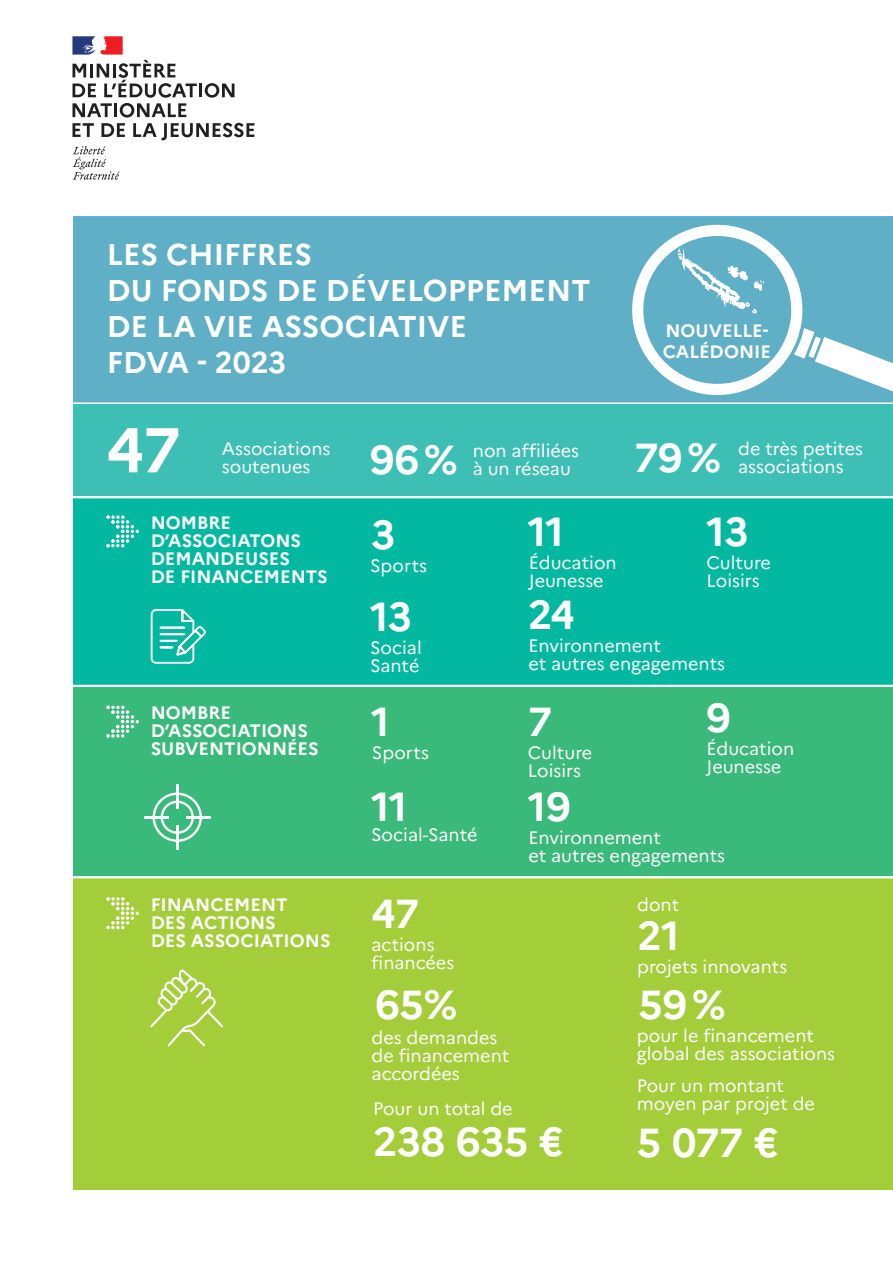
<style>
.page{position:relative;width:893px;height:1263px;background:#fff}
.page>*{position:absolute;margin:0;border:0;box-sizing:border-box;transform-origin:0 0}
.t1{font:700 63px "Marianne";color:#fff}
.t2{font:700 40.5px "Marianne";letter-spacing:-.015em;color:#fff}
.t3{font:700 30px/36px "Marianne";color:#fff}
.t4{font:18px/18px "Marianne";color:#fff}
.t5{font:700 18px "Marianne";color:#fff}
</style>
<div class="page">
<div style="left:56px;top:217px;width:837px;height:186px;background:#5fafc6"></div>
<div style="left:72px;top:404px;width:821px;height:93px;background:#3ebfb6"></div>
<div style="left:70px;top:686px;width:823px;height:191px;background:#39b97a"></div>
<div style="left:52px;top:877px;width:841px;height:321px;background:#a3cd39"></div>
<div style="left:72px;top:498px;width:821px;height:188px;background:#03b8a1"></div>
<hr style="left:17px;top:496px;width:876px;height:2px;background:#fff">
<hr style="left:0;top:685px;width:893px;height:2px;background:#fff">
<hr style="left:0;top:876px;width:893px;height:2px;background:#fff">
<svg style="left:106px;top:706px;width:33px;height:32px"></svg>
<svg style="left:106px;top:897px;width:33px;height:32px"></svg>
<svg style="left:106px;top:515px;width:33px;height:32px"></svg>
<svg style="left:153px;top:792px;width:49px;height:50px"></svg>
<hr style="left:144px;top:816px;width:25px;height:2px;background:#fff">
<hr style="left:186px;top:816px;width:24px;height:2px;background:#fff">
<hr style="left:176px;top:784px;width:2px;height:25px;background:#fff">
<hr style="left:176px;top:825px;width:2px;height:25px;background:#fff">
<svg style="left:150px;top:609px;width:56px;height:55px"></svg>
<svg style="left:150px;top:969px;width:73px;height:77px"></svg>
<svg style="left:601px;top:216px;width:292px;height:187px"></svg>
<div style="left:0;top:1191px;width:893px;height:72px;background:#fff"></div>
<div style="left:0;top:0;width:72px;height:1263px;background:#fff"></div>
<svg style="left:72px;top:123px;width:22px;height:14px"></svg>
<svg style="left:101px;top:123px;width:24px;height:14px"></svg>
<svg style="left:133px;top:123px;width:121px;height:17px"></svg>
<svg style="left:72px;top:146px;width:48px;height:34px"></svg>
<svg style="left:72px;top:36px;width:163px;height:81px"></svg>
<p class="t3" style="left:107px;top:236px;width:207px">LES CHIFFRES</p>
<p class="t3" style="left:107px;top:272px;width:485px">DU FONDS DE DÉVELOPPEMENT<br>DE LA VIE ASSOCIATIVE</p>
<p class="t3" style="left:107px;top:344px;width:181px">FDVA - 2023</p>
<p class="t5" style="left:665px;top:319px;width:104px">NOUVELLE-</p>
<p class="t5" style="left:663px;top:341px;width:110px">CALÉDONIE</p>
<p class="t1" style="left:106px;top:411px;width:76px">47</p>
<p class="t4" style="left:222px;top:439px;width:110px">Associations</p>
<p class="t4" style="left:222px;top:457px;width:90px">soutenues</p>
<p class="t5" style="left:151px;top:511px;width:82px">NOMBRE</p>
<p class="t5" style="left:151px;top:529px;width:152px">D’ASSOCIATONS</p>
<p class="t5" style="left:151px;top:547px;width:141px">DEMANDEUSES</p>
<p class="t5" style="left:151px;top:565px;width:178px">DE FINANCEMENTS</p>
<p class="t2" style="left:370px;top:435px;width:89px">96%</p>
<p class="t4" style="left:473px;top:441px;width:108px">non affiliées</p>
<p class="t4" style="left:473px;top:459px;width:100px">à un réseau</p>
<p class="t2" style="left:634px;top:433px;width:88px">79%</p>
<p class="t4" style="left:738px;top:439px;width:127px">de très petites</p>
<p class="t4" style="left:738px;top:457px;width:107px">associations</p>
<p class="t2" style="left:371px;top:510px;width:26px">3</p>
<p class="t2" style="left:528px;top:507px;width:38px">11</p>
<p class="t2" style="left:706px;top:507px;width:44px">13</p>
<p class="t4" style="left:370px;top:556px;width:59px">Sports</p>
<p class="t4" style="left:529px;top:553px;width:89px">Éducation</p>
<p class="t4" style="left:529px;top:571px;width:76px">Jeunesse</p>
<p class="t4" style="left:706px;top:553px;width:66px">Culture</p>
<p class="t4" style="left:706px;top:571px;width:55px">Loisirs</p>
<p class="t2" style="left:370px;top:592px;width:44px">13</p>
<p class="t2" style="left:528px;top:590px;width:48px">24</p>
<p class="t5" style="left:151px;top:702px;width:82px">NOMBRE</p>
<p class="t5" style="left:151px;top:720px;width:159px">D’ASSOCIATIONS</p>
<p class="t5" style="left:151px;top:738px;width:170px">SUBVENTIONNÉES</p>
<p class="t5" style="left:151px;top:893px;width:138px">FINANCEMENT</p>
<p class="t5" style="left:151px;top:911px;width:127px">DES ACTIONS</p>
<p class="t5" style="left:151px;top:929px;width:181px">DES ASSOCIATIONS</p>
<p class="t4" style="left:370px;top:639px;width:53px">Social</p>
<p class="t4" style="left:370px;top:657px;width:51px">Santé</p>
<p class="t4" style="left:528px;top:637px;width:134px">Environnement</p>
<p class="t4" style="left:528px;top:655px;width:198px">et autres engagements</p>
<p class="t2" style="left:371px;top:697px;width:20px">1</p>
<p class="t2" style="left:528px;top:697px;width:26px">7</p>
<p class="t2" style="left:706px;top:693px;width:26px">9</p>
<p class="t4" style="left:372px;top:744px;width:59px">Sports</p>
<p class="t4" style="left:528px;top:744px;width:66px">Culture</p>
<p class="t4" style="left:528px;top:762px;width:55px">Loisirs</p>
<p class="t4" style="left:706px;top:740px;width:89px">Éducation</p>
<p class="t4" style="left:706px;top:758px;width:76px">Jeunesse</p>
<p class="t2" style="left:371px;top:782px;width:38px">11</p>
<p class="t2" style="left:528px;top:782px;width:45px">19</p>
<p class="t4" style="left:371px;top:826px;width:108px">Social-Santé</p>
<p class="t4" style="left:528px;top:829px;width:134px">Environnement</p>
<p class="t4" style="left:528px;top:847px;width:198px">et autres engagements</p>
<p class="t2" style="left:372px;top:888px;width:49px">47</p>
<p class="t4" style="left:371px;top:935px;width:65px">actions</p>
<p class="t4" style="left:371px;top:953px;width:84px">financées</p>
<p class="t4" style="left:637px;top:895px;width:44px">dont</p>
<p class="t2" style="left:637px;top:911px;width:44px">21</p>
<p class="t4" style="left:637px;top:957px;width:152px">projets innovants</p>
<p class="t2" style="left:375px;top:980px;width:84px">65%</p>
<p class="t2" style="left:638px;top:980px;width:89px">59%</p>
<p class="t4" style="left:372px;top:1028px;width:127px">des demandes</p>
<p class="t4" style="left:372px;top:1046px;width:139px">de financement</p>
<p class="t4" style="left:372px;top:1064px;width:90px">accordées</p>
<p class="t4" style="left:373px;top:1099px;width:141px">Pour un total de</p>
<p class="t2" style="left:373px;top:1117px;width:192px">238 635 €</p>
<p class="t4" style="left:637px;top:1026px;width:179px">pour le financement</p>
<p class="t4" style="left:637px;top:1044px;width:200px">global des associations</p>
<p class="t4" style="left:637px;top:1076px;width:180px">Pour un montant moyen par projet de</p>
<p class="t2" style="left:637px;top:1118px;width:143px">5 077 €</p>
</div>
